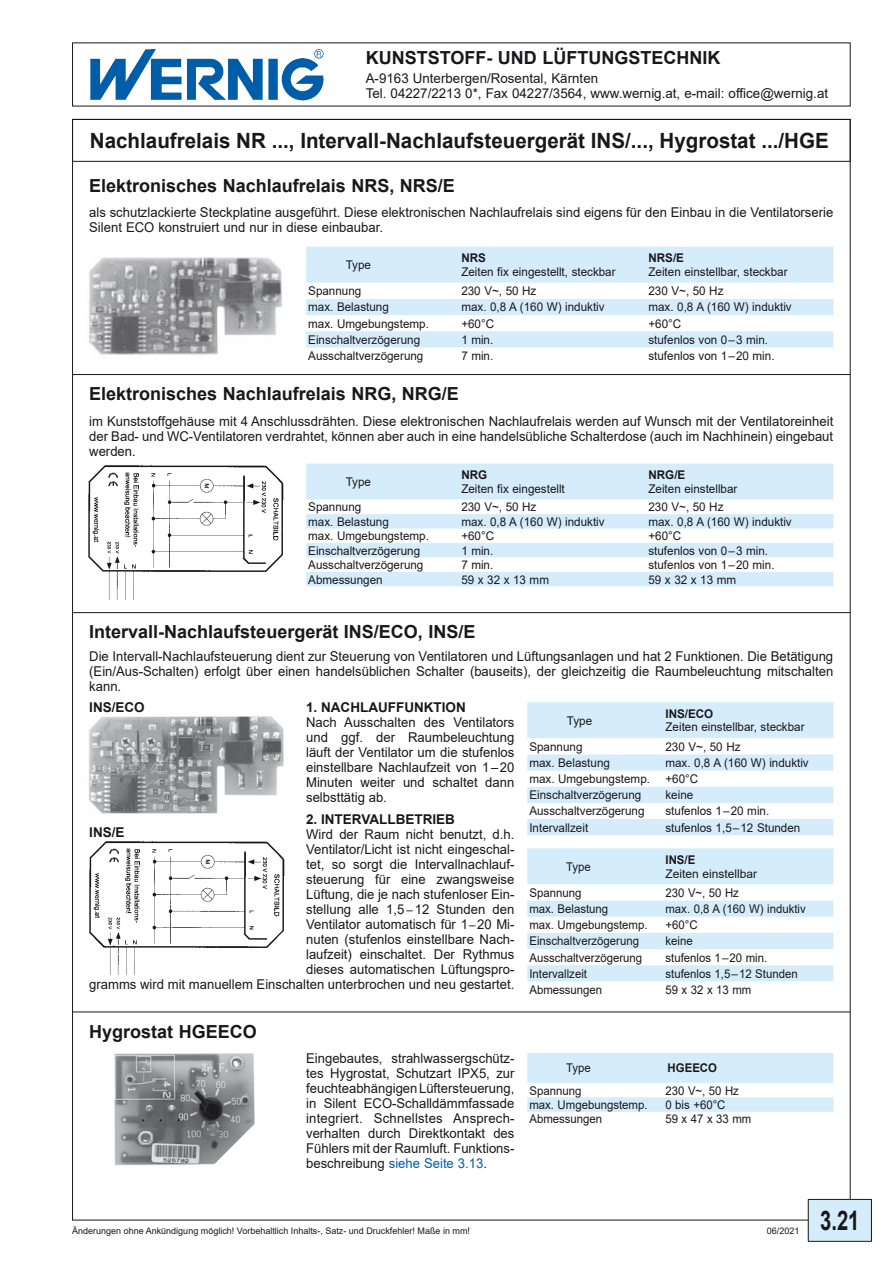
<style>
.page{position:relative;width:893px;height:1263px;background:#fff}
.page>*{position:absolute;margin:0;border:0;box-sizing:border-box;transform-origin:0 0}
.t1{font:700 27px "Arial";color:#1a171c;scale:.75 1}
.t2{font:700 21px "Arial";color:#1a171c}
.t3{font:700 18px "Arial";color:#1a171c}
.t4{font:13.5px/15px "Arial";color:#1a171c;text-align:justify}
.t5{font:700 13.5px "Arial";color:#1a171c}
.t6{font:12px "Arial";color:#1a171c}
.t7{font:12px "Arial";color:#1a171c;scale:.95 1}
.t8{font:700 12px "Arial";color:#1a171c}
.t9{font:700 12px "Arial";color:#1a171c;scale:.95 1}
.t10{font:9px "Arial";color:#1a171c}
.s1{font-size:12px}
.s2{color:#005da8}
</style>
<div class="page">
<img style="left:90px;top:49px;width:234px;height:52px">
<div style="left:808px;top:1199px;width:63px;height:42px;background:#d5edfa"></div>
<div style="left:808px;top:1199px;width:64px;height:43px;border:1px solid #1a171c"></div>
<div style="left:72px;top:119px;width:778px;height:43px;border:1px solid #1a171c"></div>
<img style="left:89px;top:257px;width:194px;height:98px">
<img style="left:88px;top:465px;width:196px;height:135px">
<svg style="left:306px;top:247px;width:527px;height:101px"></svg>
<img style="left:114px;top:1053px;width:141px;height:112px">
<svg style="left:527px;top:1053px;width:306px;height:59px"></svg>
<hr style="left:73px;top:374px;width:777px;height:1px;background:#1a171c">
<hr style="left:73px;top:612px;width:777px;height:1px;background:#1a171c">
<hr style="left:73px;top:1012px;width:777px;height:1px;background:#1a171c">
<svg style="left:306px;top:464px;width:527px;height:122px"></svg>
<svg style="left:527px;top:702px;width:306px;height:133px"></svg>
<img style="left:88px;top:716px;width:196px;height:98px">
<svg style="left:527px;top:848px;width:306px;height:134px"></svg>
<img style="left:89px;top:841px;width:196px;height:134px">
<h3 class="t3" style="left:366px;top:48px;width:356px">KUNSTSTOFF- UND LÜFTUNGSTECHNIK</h3>
<p class="t4" style="left:366px;top:70px;width:464px">A-9163 Unterbergen/Rosental, Kärnten<br>Tel. 04227/2213 0*, Fax 04227/3564, www.wernig.at, e-mail: office@wernig.at</p>
<h2 class="t2" style="left:90px;top:129px;width:740px">Nachlaufrelais NR ..., Intervall-Nachlaufsteuergerät INS/..., Hygrostat .../HGE</h2>
<h3 class="t3" style="left:89px;top:175px;width:367px">Elektronisches Nachlaufrelais NRS, NRS/E</h3>
<p class="t4" style="left:89px;top:205px;width:746px">als schutzlackierte Steckplatine ausgeführt. Diese elektronischen Nachlaufrelais sind eigens für den Einbau in die Ventilatorserie<br>Silent ECO konstruiert und nur in diese einbaubar.</p>
<p class="t6" style="left:346px;top:258px;width:27px">Type</p>
<p class="t8" style="left:461px;top:252px;width:26px">NRS</p>
<p class="t6" style="left:461px;top:265px;width:156px">Zeiten fix eingestellt, steckbar</p>
<p class="t8" style="left:648px;top:252px;width:37px">NRS/E</p>
<p class="t6" style="left:648px;top:265px;width:141px">Zeiten einstellbar, steckbar</p>
<p class="t6" style="left:308px;top:284px;width:55px">Spannung</p>
<p class="t6" style="left:461px;top:284px;width:77px">230 V~, 50 Hz</p>
<p class="t6" style="left:648px;top:284px;width:77px">230 V~, 50 Hz</p>
<p class="t6" style="left:308px;top:301px;width:82px">max. Belastung</p>
<p class="t6" style="left:461px;top:301px;width:145px">max. 0,8 A (160 W) induktiv</p>
<p class="t6" style="left:648px;top:301px;width:145px">max. 0,8 A (160 W) induktiv</p>
<p class="t6" style="left:308px;top:317px;width:122px">max. Umgebungstemp.</p>
<p class="t6" style="left:461px;top:317px;width:34px">+60°C</p>
<p class="t6" style="left:648px;top:317px;width:34px">+60°C</p>
<p class="t6" style="left:308px;top:333px;width:113px">Einschaltverzögerung</p>
<p class="t6" style="left:461px;top:333px;width:34px">1 min.</p>
<p class="t6" style="left:648px;top:333px;width:121px">stufenlos von 0–3 min.</p>
<p class="t6" style="left:308px;top:349px;width:117px">Ausschaltverzögerung</p>
<p class="t6" style="left:461px;top:349px;width:34px">7 min.</p>
<p class="t6" style="left:648px;top:349px;width:128px">stufenlos von 1–20 min.</p>
<h3 class="t3" style="left:89px;top:384px;width:371px">Elektronisches Nachlaufrelais NRG, NRG/E</h3>
<p class="t4" style="left:89px;top:413px;width:745px">im Kunststoffgehäuse mit 4 Anschlussdrähten. Diese elektronischen Nachlaufrelais werden auf Wunsch mit der Ventilatoreinheit der Bad- und WC-Ventilatoren verdrahtet, können aber auch in eine handelsübliche Schalterdose (auch im Nachhinein) eingebaut werden.</p>
<p class="t6" style="left:346px;top:475px;width:27px">Type</p>
<p class="t8" style="left:461px;top:468px;width:27px">NRG</p>
<p class="t6" style="left:461px;top:482px;width:105px">Zeiten fix eingestellt</p>
<p class="t8" style="left:648px;top:468px;width:38px">NRG/E</p>
<p class="t6" style="left:648px;top:482px;width:90px">Zeiten einstellbar</p>
<p class="t6" style="left:308px;top:500px;width:55px">Spannung</p>
<p class="t6" style="left:461px;top:500px;width:77px">230 V~, 50 Hz</p>
<p class="t6" style="left:648px;top:500px;width:77px">230 V~, 50 Hz</p>
<p class="t6" style="left:308px;top:515px;width:82px">max. Belastung</p>
<p class="t6" style="left:461px;top:515px;width:145px">max. 0,8 A (160 W) induktiv</p>
<p class="t6" style="left:648px;top:515px;width:145px">max. 0,8 A (160 W) induktiv</p>
<p class="t6" style="left:308px;top:529px;width:122px">max. Umgebungstemp.</p>
<p class="t6" style="left:461px;top:529px;width:34px">+60°C</p>
<p class="t6" style="left:648px;top:529px;width:34px">+60°C</p>
<p class="t6" style="left:308px;top:544px;width:113px">Einschaltverzögerung</p>
<p class="t6" style="left:461px;top:544px;width:34px">1 min.</p>
<p class="t6" style="left:648px;top:544px;width:121px">stufenlos von 0–3 min.</p>
<p class="t6" style="left:308px;top:558px;width:117px">Ausschaltverzögerung</p>
<p class="t6" style="left:461px;top:558px;width:34px">7 min.</p>
<p class="t6" style="left:648px;top:558px;width:128px">stufenlos von 1–20 min.</p>
<p class="t6" style="left:308px;top:573px;width:76px">Abmessungen</p>
<p class="t6" style="left:461px;top:573px;width:89px">59 x 32 x 13 mm</p>
<p class="t6" style="left:648px;top:573px;width:89px">59 x 32 x 13 mm</p>
<h3 class="t3" style="left:89px;top:622px;width:388px">Intervall-Nachlaufsteuergerät INS/ECO, INS/E</h3>
<p class="t4" style="left:89px;top:649px;width:745px">Die Intervall-Nachlaufsteuerung dient zur Steuerung von Ventilatoren und Lüftungsanlagen und hat 2 Funktionen. Die Betätigung (Ein/Aus-Schalten) erfolgt über einen handelsüblichen Schalter (bauseits), der gleichzeitig die Raumbeleuchtung mitschalten kann.</p>
<p class="t5" style="left:306px;top:699px;width:161px">1. NACHLAUFFUNKTION</p>
<p class="t4" style="left:306px;top:715px;width:210px">Nach Ausschalten des Ventilators und ggf. der Raumbeleuchtung läuft der Ventilator um die stufenlos einstellbare Nachlaufzeit von 1–20<br>Minuten weiter und schaltet dann selbsttätig ab.</p>
<p class="t5" style="left:306px;top:812px;width:150px">2. INTERVALLBETRIEB</p>
<p class="t4" style="left:89px;top:827px;width:427px;text-align:right">Wird der Raum nicht benutzt, d.h.<br>Ventilator/Licht ist nicht eingeschal-<br>tet, so sorgt die Intervallnachlauf-<br>steuerung für eine zwangsweise<br>Lüftung, die je nach stufenloser Ein-<br>stellung alle 1,5 <span class="s1">–</span> 12 Stunden den<br>Ventilator automatisch für 1<span class="s1">–</span>20 Mi-<br>nuten (stufenlos einstellbare Nach-<br>laufzeit) einschaltet. Der Rythmus<br>dieses automatischen Lüftungspro-<br>gramms wird mit manuellem Einschalten unterbrochen und neu gestartet.</p>
<p class="t5" style="left:89px;top:700px;width:57px">INS/ECO</p>
<p class="t8" style="left:665px;top:707px;width:49px">INS/ECO</p>
<p class="t6" style="left:665px;top:721px;width:141px">Zeiten einstellbar, steckbar</p>
<p class="t6" style="left:567px;top:714px;width:27px">Type</p>
<p class="t6" style="left:529px;top:740px;width:55px">Spannung</p>
<p class="t6" style="left:665px;top:740px;width:77px">230 V~, 50 Hz</p>
<p class="t6" style="left:529px;top:756px;width:82px">max. Belastung</p>
<p class="t6" style="left:665px;top:756px;width:145px">max. 0,8 A (160 W) induktiv</p>
<p class="t6" style="left:529px;top:772px;width:122px">max. Umgebungstemp.</p>
<p class="t6" style="left:665px;top:772px;width:34px">+60°C</p>
<p class="t6" style="left:529px;top:788px;width:113px">Einschaltverzögerung</p>
<p class="t6" style="left:665px;top:788px;width:29px">keine</p>
<p class="t6" style="left:529px;top:805px;width:117px">Ausschaltverzögerung</p>
<p class="t6" style="left:665px;top:805px;width:105px">stufenlos 1–20 min.</p>
<p class="t6" style="left:529px;top:821px;width:60px">Intervallzeit</p>
<p class="t6" style="left:665px;top:821px;width:136px">stufenlos 1,5–12 Stunden</p>
<p class="t7" style="left:566px;top:860px;width:28px">Type</p>
<p class="t5" style="left:89px;top:825px;width:37px">INS/E</p>
<p class="t9" style="left:665px;top:853px;width:33px">INS/E</p>
<p class="t6" style="left:665px;top:867px;width:93px">Zeiten einstellbar</p>
<p class="t7" style="left:529px;top:886px;width:56px">Spannung</p>
<p class="t7" style="left:665px;top:886px;width:79px">230 V~, 50 Hz</p>
<p class="t7" style="left:529px;top:902px;width:85px">max. Belastung</p>
<p class="t7" style="left:665px;top:902px;width:149px">max. 0,8 A (160 W) induktiv</p>
<p class="t7" style="left:529px;top:918px;width:126px">max. Umgebungstemp.</p>
<p class="t7" style="left:665px;top:918px;width:35px">+60°C</p>
<p class="t7" style="left:529px;top:935px;width:117px">Einschaltverzögerung</p>
<p class="t7" style="left:665px;top:935px;width:30px">keine</p>
<p class="t7" style="left:529px;top:951px;width:120px">Ausschaltverzögerung</p>
<p class="t7" style="left:665px;top:951px;width:109px">stufenlos 1–20 min.</p>
<p class="t7" style="left:529px;top:967px;width:62px">Intervallzeit</p>
<p class="t7" style="left:665px;top:967px;width:141px">stufenlos 1,5–12 Stunden</p>
<p class="t7" style="left:529px;top:983px;width:78px">Abmessungen</p>
<p class="t7" style="left:665px;top:983px;width:92px">59 x 32 x 13 mm</p>
<h3 class="t3" style="left:89px;top:1022px;width:169px">Hygrostat HGEECO</h3>
<p class="t4" style="left:306px;top:1051px;width:210px">Eingebautes, strahlwassergschütz&shy;tes Hygrostat, Schutzart IPX5, zur feuchteabhängigen Lüftersteuerung, in Silent ECO-Schalldämmfassade integriert. Schnellstes Ansprech&shy;verhalten durch Direktkontakt des Fühlers mit der Raumluft. Funktions&shy;beschreibung <span class="s2">siehe Seite 3.13</span>.</p>
<p class="t7" style="left:566px;top:1062px;width:28px">Type</p>
<p class="t9" style="left:668px;top:1062px;width:54px">HGEECO</p>
<p class="t7" style="left:529px;top:1084px;width:56px">Spannung</p>
<p class="t7" style="left:665px;top:1084px;width:79px">230 V~, 50 Hz</p>
<p class="t7" style="left:529px;top:1098px;width:126px">max. Umgebungstemp.</p>
<p class="t7" style="left:665px;top:1098px;width:65px">0 bis +60°C</p>
<p class="t7" style="left:529px;top:1113px;width:78px">Abmessungen</p>
<p class="t7" style="left:665px;top:1113px;width:92px">59 x 47 x 33 mm</p>
<p class="t10" style="left:72px;top:1226px;width:399px">Änderungen ohne Ankündigung möglich! Vorbehaltlich Inhalts-, Satz- und Druckfehler! Maße in mm!</p>
<p class="t10" style="left:767px;top:1226px;width:34px">06/2021</p>
<h1 class="t1" style="left:820px;top:1206px;width:54px">3.21</h1>
</div>
